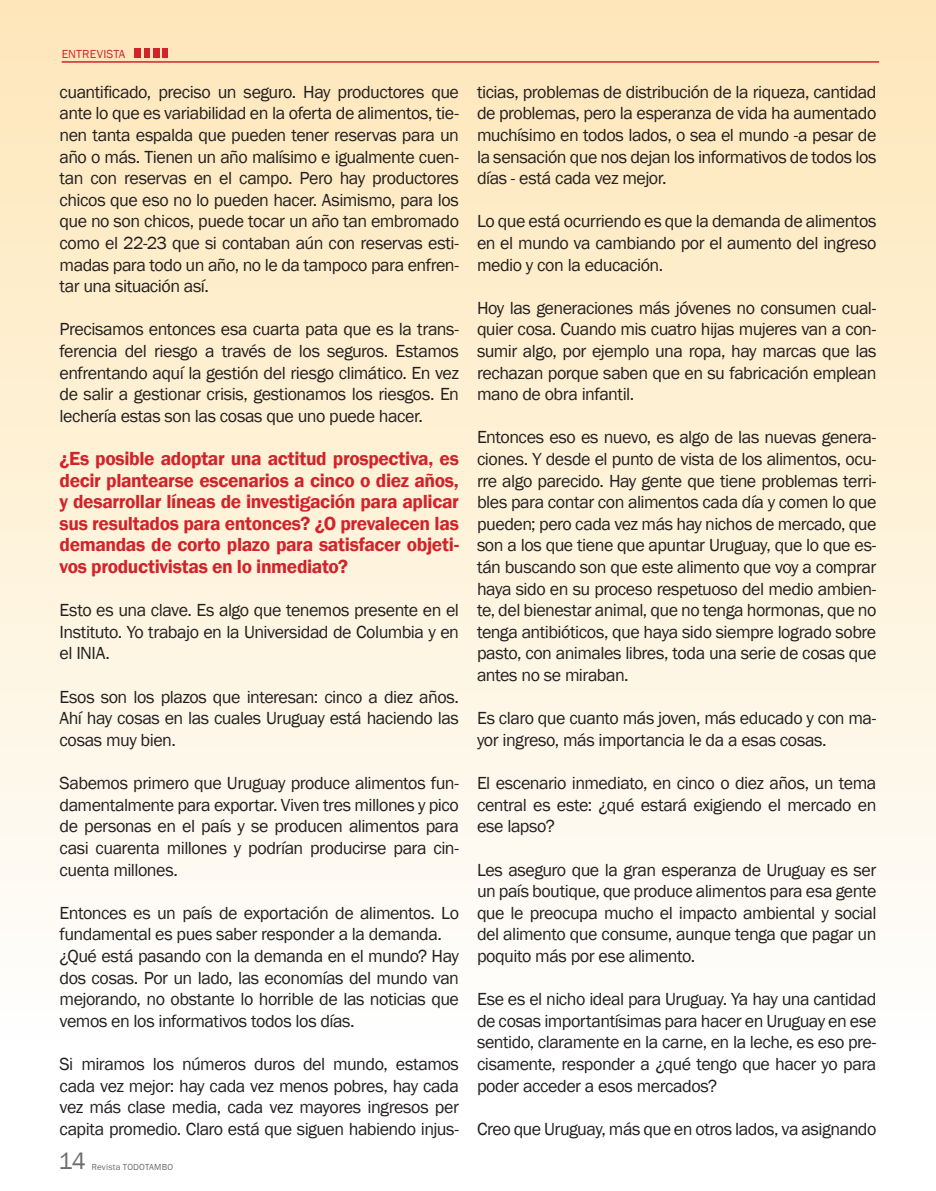
<style>
.page{position:relative;width:936px;height:1191px;background:#fff}
.page>*{position:absolute;margin:0;border:0;box-sizing:border-box;transform-origin:0 0}
.t1{font:24px "Franklin Gothic";color:#6c6d70}
.t2{font:600 19.5px/21.6px "Franklin Gothic";letter-spacing:-.02em;color:#d1232a;text-align:justify}
.t3{font:18px/21.6px "Franklin Gothic";letter-spacing:-.03em;color:#231f20;text-align:justify}
.t4{font:12px "Franklin Gothic";letter-spacing:.015em;color:#d1232a}
.t5{font:9px "Franklin Gothic";letter-spacing:.02em;color:#6c6d70}
</style>
<div class="page">
<div style="left:0;top:0;width:935px;height:1046px;background:linear-gradient(to bottom,#fee7b8,#fefefe)"></div>
<hr style="left:62px;top:61px;width:817px;height:2px;background:#d1232a">
<div style="left:134px;top:48px;width:6px;height:10px;background:#d1232a"></div>
<div style="left:144px;top:48px;width:5px;height:10px;background:#d1232a"></div>
<div style="left:153px;top:48px;width:6px;height:10px;background:#d1232a"></div>
<div style="left:162px;top:48px;width:6px;height:10px;background:#d1232a"></div>
<p class="t4" style="left:62px;top:46px;width:65px">ENTREVISTA</p>
<p class="t3" style="left:60px;top:81px;width:401px">cuantificado, preciso un seguro. Hay productores que ante lo que es variabilidad en la oferta de alimentos, tie&shy;nen tanta espalda que pueden tener reservas para un año o más. Tienen un año malísimo e igualmente cuen&shy;tan con reservas en el campo. Pero hay productores chicos que eso no lo pueden hacer. Asimismo, para los que no son chicos, puede tocar un año tan embromado como el 22-23 que si contaban aún con reservas esti&shy;madas para todo un año, no le da tampoco para enfren&shy;tar una situación así.</p>
<p class="t3" style="left:60px;top:319px;width:401px">Precisamos entonces esa cuarta pata que es la trans&shy;ferencia del riesgo a través de los seguros. Estamos enfrentando aquí la gestión del riesgo climático. En vez de salir a gestionar crisis, gestionamos los riesgos. En lechería estas son las cosas que uno puede hacer.</p>
<p class="t2" style="left:60px;top:448px;width:401px">¿Es posible adoptar una actitud prospectiva, es decir plantearse escenarios a cinco o diez años, y desarrollar líneas de investigación para aplicar sus resultados para entonces? ¿O prevalecen las demandas de corto plazo para satisfacer objeti&shy;vos productivistas en lo inmediato?</p>
<p class="t3" style="left:60px;top:600px;width:401px">Esto es una clave. Es algo que tenemos presente en el Instituto. Yo trabajo en la Universidad de Columbia y en el INIA.</p>
<p class="t3" style="left:60px;top:686px;width:401px">Esos son los plazos que interesan: cinco a diez años.<br>Ahí hay cosas en las cuales Uruguay está haciendo las cosas muy bien.</p>
<p class="t3" style="left:60px;top:772px;width:401px">Sabemos primero que Uruguay produce alimentos fun&shy;damentalmente para exportar. Viven tres millones y pico de personas en el país y se producen alimentos para casi cuarenta millones y podrían producirse para cin&shy;cuenta millones.</p>
<p class="t3" style="left:60px;top:902px;width:401px;text-align:left">Entonces es un país de exportación de alimentos. Lo fundamental es pues saber responder a la demanda. ¿Qué está pasando con la demanda en el mundo? Hay dos cosas. Por un lado, las economías del mundo van mejorando, no obstante lo horrible de las noticias que vemos en los informativos todos los días.</p>
<p class="t3" style="left:60px;top:1053px;width:401px">Si miramos los números duros del mundo, estamos cada vez mejor: hay cada vez menos pobres, hay cada vez más clase media, cada vez mayores ingresos per capita promedio. Claro está que siguen habiendo injus-</p>
<h1 class="t1" style="left:58px;top:1146px;width:29px">14</h1>
<p class="t5" style="left:91px;top:1161px;width:83px">Revista TODOTAMBO</p>
<p class="t3" style="left:477px;top:81px;width:401px">ticias, problemas de distribución de la riqueza, cantidad de problemas, pero la esperanza de vida ha aumentado muchísimo en todos lados, o sea el mundo -a pesar de la sensación que nos dejan los informativos de todos los días - está cada vez mejor.</p>
<p class="t3" style="left:477px;top:211px;width:401px">Lo que está ocurriendo es que la demanda de alimentos en el mundo va cambiando por el aumento del ingreso medio y con la educación.</p>
<p class="t3" style="left:477px;top:297px;width:401px">Hoy las generaciones más jóvenes no consumen cual&shy;quier cosa. Cuando mis cuatro hijas mujeres van a con&shy;sumir algo, por ejemplo una ropa, hay marcas que las rechazan porque saben que en su fabricación emplean mano de obra infantil.</p>
<p class="t3" style="left:477px;top:427px;width:401px">Entonces eso es nuevo, es algo de las nuevas genera&shy;ciones. Y desde el punto de vista de los alimentos, ocu&shy;rre algo parecido. Hay gente que tiene problemas terri&shy;bles para contar con alimentos cada día y comen lo que pueden; pero cada vez más hay nichos de mercado, que son a los que tiene que apuntar Uruguay, que lo que es&shy;tán buscando son que este alimento que voy a comprar haya sido en su proceso respetuoso del medio ambien&shy;te, del bienestar animal, que no tenga hormonas, que no tenga antibióticos, que haya sido siempre logrado sobre pasto, con animales libres, toda una serie de cosas que antes no se miraban.</p>
<p class="t3" style="left:477px;top:708px;width:401px">Es claro que cuanto más joven, más educado y con ma&shy;yor ingreso, más importancia le da a esas cosas.</p>
<p class="t3" style="left:477px;top:772px;width:401px">El escenario inmediato, en cinco o diez años, un tema central es este: ¿qué estará exigiendo el mercado en ese lapso?</p>
<p class="t3" style="left:477px;top:859px;width:401px">Les aseguro que la gran esperanza de Uruguay es ser un país boutique, que produce alimentos para esa gente que le preocupa mucho el impacto ambiental y social del alimento que consume, aunque tenga que pagar un poquito más por ese alimento.</p>
<p class="t3" style="left:477px;top:988px;width:401px">Ese es el nicho ideal para Uruguay. Ya hay una cantidad de cosas importantísimas para hacer en Uruguay en ese sentido, claramente en la carne, en la leche, es eso pre&shy;cisamente, responder a ¿qué tengo que hacer yo para poder acceder a esos mercados?</p>
<p class="t3" style="left:477px;top:1118px;width:401px">Creo que Uruguay, más que en otros lados, va asignando</p>
</div>
